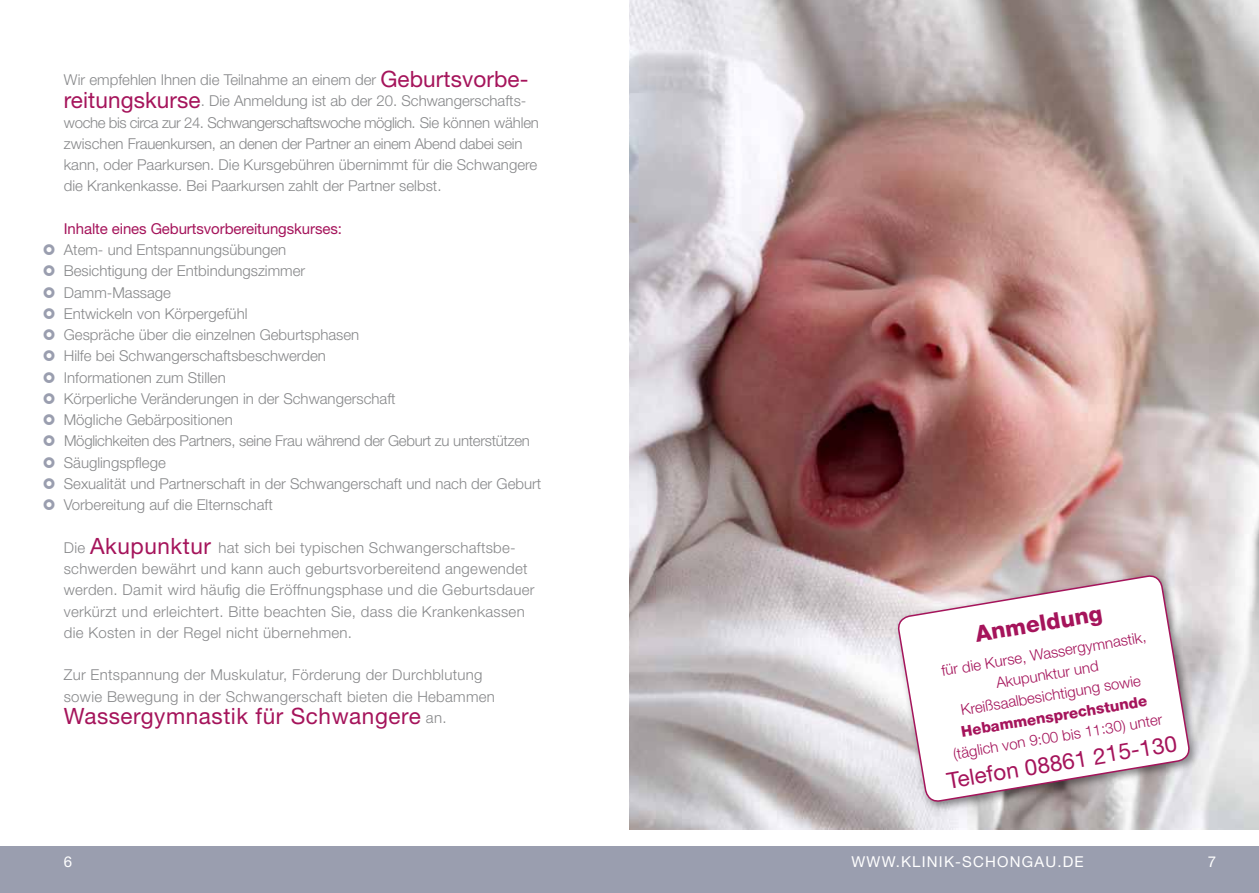
<style>
.page{position:relative;width:1259px;height:893px;background:#fff}
.page>*{position:absolute;margin:0;border:0;box-sizing:border-box;transform-origin:0 0}
.t1{font:22.5px "Helvetica Neue";letter-spacing:.025em;color:#a5145b}
.t2{font:800 22.5px "Helvetica Neue";color:#a5145b}
.t3{font:300 15px/21.3px "Helvetica Neue";color:#87888a}
.t4{font:300 15px/21.3px "Helvetica Neue";letter-spacing:.02em;color:#87888a}
.t5{font:300 15px/21px "Helvetica Neue";color:#a5145b;text-align:center}
.t6{font:15px "Helvetica Neue";letter-spacing:-.005em;color:#a5145b}
.t7{font:15px "Helvetica Neue";letter-spacing:.08em;color:#fff}
.t8{font:800 15px "Helvetica Neue";color:#a5145b}
.s1{font-weight:400;font-size:22.5px;color:#a5145b}
.s2{font-weight:300;font-size:15px;color:#87888a}
</style>
<div class="page">
<div style="left:0;top:846px;width:1259px;height:47px;background:#9a9eaf"></div>
<img style="left:629px;top:0;width:630px;height:829px">
<div style="left:893px;top:570px;width:307px;height:243px;background:#000;opacity:.45"></div>
<svg style="left:897px;top:574px;width:293px;height:234px"></svg>
<p class="t3" style="left:64px;top:69px;width:477px">Wir empfehlen Ihnen die Teilnahme an einem der <span class="s1">Geburtsvorbe&shy;reitungskurse</span>. Die Anmeldung ist ab der 20. Schwangerschafts&shy;woche bis circa zur 24. Schwangerschaftswoche möglich. Sie können wählen zwischen Frauenkursen, an denen der Partner an einem Abend dabei sein kann, oder Paarkursen. Die Kursgebühren übernimmt für die Schwangere die Krankenkasse. Bei Paarkursen zahlt der Partner selbst.</p>
<p class="t6" style="left:64px;top:220px;width:280px">I nhalte eines Geburtsvorbereitungskurses:</p>
<p class="t3" style="left:64px;top:239px;width:479px">Atem- und Entspannungsübungen<br>Besichtigung der Entbindungszimmer<br>Damm-Massage<br>Entwickeln von Körpergefühl<br>Gespräche über die einzelnen Geburtsphasen<br>Hilfe bei Schwangerschaftsbeschwerden<br>Informationen zum Stillen<br>Körperliche Veränderungen in der Schwangerschaft<br>Mögliche Gebärpositionen<br>Möglichkeiten des Partners, seine Frau während der Geburt zu unterstützen Säuglingspflege<br>Sexualität und Partnerschaft in der Schwangerschaft und nach der Geburt Vorbereitung auf die Elternschaft</p>
<p class="t4" style="left:64px;top:536px;width:472px">Die <span class="s1">Akupunktur</span> hat sich bei typischen Schwangerschaftsbe&shy;schwerden bewährt und kann auch geburtsvorbereitend angewendet werden. Damit wird häufig die Eröffnungsphase und die Geburtsdauer verkürzt und erleichtert. Bitte beachten Sie, dass die Krankenkassen die Kosten in der Regel nicht übernehmen.</p>
<p class="t4" style="left:64px;top:664px;width:433px">Zur Entspannung der Muskulatur, Förderung der Durchblutung sowie Bewegung in der Schwangerschaft bieten die Hebammen</p>
<h1 class="t1" style="left:64px;top:703px;width:384px">Wassergymnastik für Schwangere <span class="s2">an.</span></h1>
<h1 class="t2" style="left:973px;top:620px;width:130px;rotate:-9deg">Anmeldung</h1>
<p class="t5" style="left:939px;top:661px;width:209px;rotate:-10deg">für die Kurse, Wassergymnastik,<br>Akupunktur und<br>Kreißsaalbesichtigung sowie</p>
<p class="t8" style="left:960px;top:723px;width:190px;rotate:-10deg">Hebammensprechstunde</p>
<p class="t5" style="left:951px;top:744px;width:213px;rotate:-10deg">(täglich von 9:00 bis 11:30) unter</p>
<h1 class="t1" style="left:945px;top:767px;width:234px;rotate:-9deg">Telefon 08861 215-130</h1>
<p class="t7" style="left:64px;top:853px;width:10px">6</p>
<p class="t7" style="left:851px;top:853px;width:234px">www.klinik-schongau.de</p>
<p class="t7" style="left:1208px;top:853px;width:10px">7</p>
</div>
